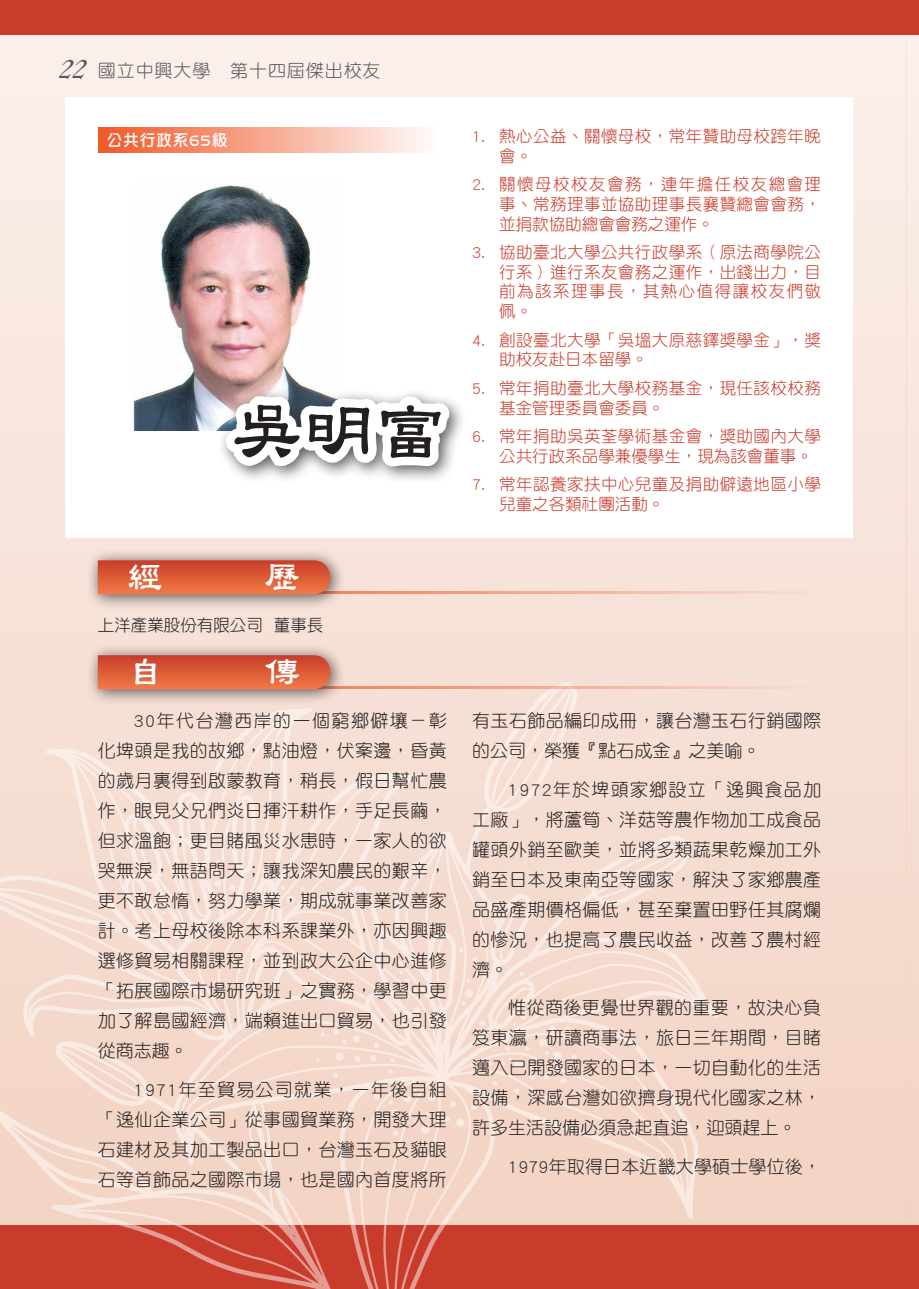
<style>
.page{position:relative;width:919px;height:1289px;background:#fff}
.page>*{position:absolute;margin:0;border:0;box-sizing:border-box;transform-origin:0 0}
.t1{font:72px "DF Li Shu Std W7";color:#231f20}
.t2{font:36px "DF Li Shu Std W7";color:#fff}
.t3{font:18px/30px "DF Yuan Std W3";letter-spacing:.02em;color:#231f20;text-align:justify}
.t4{font:18px "DF Yuan Std W3";letter-spacing:.05em;color:#57585a}
.t5{font:16.5px/19.8px "DF Yuan Std W3";letter-spacing:.025em;color:#c93b2b}
.t6{font:16.5px "DF Yuan Std W3";color:#231f20}
.t7{font:16.5px "DF Hua Zong Std W5";color:#fff}
.s1{font-family:"Caslon";font-style:italic;font-size:27px}
</style>
<div class="page">
<div style="left:0;top:0;width:906px;height:1288px;background:linear-gradient(to bottom,#fbf0eb,#f3d2c2)"></div>
<div style="left:0;top:1225px;width:906px;height:63px;background:#c93b2b"></div>
<div style="left:0;top:0;width:906px;height:34px;background:#c93b2b"></div>
<svg style="left:906px;top:34px;width:12px;height:1191px;background:#f6dfd4"></svg>
<div style="left:906px;top:1225px;width:12px;height:63px;background:#c93b2b"></div>
<div style="left:906px;top:0;width:12px;height:34px;background:#c93b2b"></div>
<svg style="left:0;top:682px;width:718px;height:606px;background:#f0ccc0"></svg>
<div style="left:66px;top:98px;width:787px;height:440px;background:#fff"></div>
<img style="left:133px;top:185px;width:178px;height:246px">
<div style="left:215px;top:385px;width:251px;height:98px;background:#231f20;opacity:.75"></div>
<svg style="left:217px;top:388px;width:240px;height:87px"></svg>
<div style="left:98px;top:128px;width:340px;height:25px;background:linear-gradient(to right,#f15829,#fefcfb)"></div>
<hr style="left:98px;top:591px;width:721px;height:3px;background:#f15929">
<div style="left:85px;top:547px;width:260px;height:63px;background:#231f20;opacity:.75"></div>
<svg style="left:98px;top:560px;width:232px;height:34px;background:#db5c39"></svg>
<hr style="left:98px;top:686px;width:721px;height:3px;background:#f15929">
<div style="left:85px;top:642px;width:260px;height:63px;background:#231f20;opacity:.75"></div>
<svg style="left:98px;top:655px;width:232px;height:34px;background:#dc5c39"></svg>
<p class="t4" style="left:57px;top:61px;width:325px"><span class="s1">22</span> 國立中興大學　第十四屆傑出校友</p>
<p class="t7" style="left:106px;top:131px;width:123px">公共行政系65級</p>
<h1 class="t1" style="left:230px;top:393px;width:218px">吳明富</h1>
<h2 class="t2" style="left:128px;top:558px;width:37px">經</h2>
<h2 class="t2" style="left:264px;top:558px;width:37px">歷</h2>
<p class="t6" style="left:98px;top:616px;width:227px">上洋產業股份有限公司 董事長</p>
<h2 class="t2" style="left:128px;top:653px;width:37px">自</h2>
<h2 class="t2" style="left:264px;top:653px;width:37px">傳</h2>
<p class="t3" style="left:98px;top:705px;width:350px;text-indent:36px">30年代台灣西岸的一個窮鄉僻壤－彰化埤頭是我的故鄉，點油燈，伏案邊，昏黃的歲月裏得到啟蒙教育，稍長，假日幫忙農作，眼見父兄們炎日揮汗耕作，手足長繭，但求溫飽；更目賭風災水患時，一家人的欲哭無淚，無語問天；讓我深知農民的艱辛，更不敢怠惰，努力學業，期成就事業改善家計。考上母校後除本科系課業外，亦因興趣選修貿易相關課程，並到政大公企中心進修「拓展國際市場研究班」之實務，學習中更加了解島國經濟，端賴進出口貿易，也引發從商志趣。</p>
<p class="t3" style="left:98px;top:1073px;width:350px;text-indent:36px">1971年至貿易公司就業，一年後自組「逸仙企業公司」從事國貿業務，開發大理石建材及其加工製品出口，台灣玉石及貓眼石等首飾品之國際市場，也是國內首度將所</p>
<p class="t5" style="left:499px;top:126px;width:323px;text-indent:-27px">1. 熱心公益、關懷母校，常年贊助母校跨年晚會。</p>
<p class="t5" style="left:499px;top:174px;width:323px;text-align:justify;text-indent:-27px">2. 關懷母校校友會務，連年擔任校友總會理事、常務理事並協助理事長襄贊總會會務，並捐款協助總會會務之運作。</p>
<p class="t5" style="left:499px;top:242px;width:323px;text-align:justify;text-indent:-27px">3. 協助臺北大學公共行政學系（原法商學院公行系）進行系友會務之運作，出錢出力，目前為該系理事長，其熱心值得讓校友們敬佩。</p>
<p class="t5" style="left:499px;top:329px;width:323px;text-indent:-27px">4. 創設臺北大學「吳塭大原慈鐸獎學金」，獎助校友赴日本留學。</p>
<p class="t5" style="left:499px;top:377px;width:323px;text-indent:-27px">5. 常年捐助臺北大學校務基金，現任該校校務基金管理委員會委員。</p>
<p class="t5" style="left:499px;top:426px;width:323px;text-indent:-27px">6. 常年捐助吳英荃學術基金會，獎助國內大學公共行政系品學兼優學生，現為該會董事。</p>
<p class="t5" style="left:499px;top:474px;width:323px;text-indent:-27px">7. 常年認養家扶中心兒童及捐助僻遠地區小學兒童之各類社團活動。</p>
<p class="t3" style="left:472px;top:705px;width:350px">有玉石飾品編印成冊，讓台灣玉石行銷國際的公司，榮獲『點石成金』之美喻。</p>
<p class="t3" style="left:472px;top:773px;width:350px;text-indent:36px">1972年於埤頭家鄉設立「逸興食品加工廠」，將蘆筍、洋菇等農作物加工成食品罐頭外銷至歐美，並將多類蔬果乾燥加工外銷至日本及東南亞等國家，解決了家鄉農產品盛產期價格偏低，甚至棄置田野任其腐爛的慘況，也提高了農民收益，改善了農村經濟。</p>
<p class="t3" style="left:472px;top:992px;width:350px;text-indent:36px">惟從商後更覺世界觀的重要，故決心負笈東瀛，研讀商事法，旅日三年期間，目睹邁入已開發國家的日本，一切自動化的生活設備，深感台灣如欲擠身現代化國家之林，許多生活設備必須急起直追，迎頭趕上。</p>
<p class="t3" style="left:508px;top:1151px;width:314px">1979年取得日本近畿大學碩士學位後，</p>
</div>
